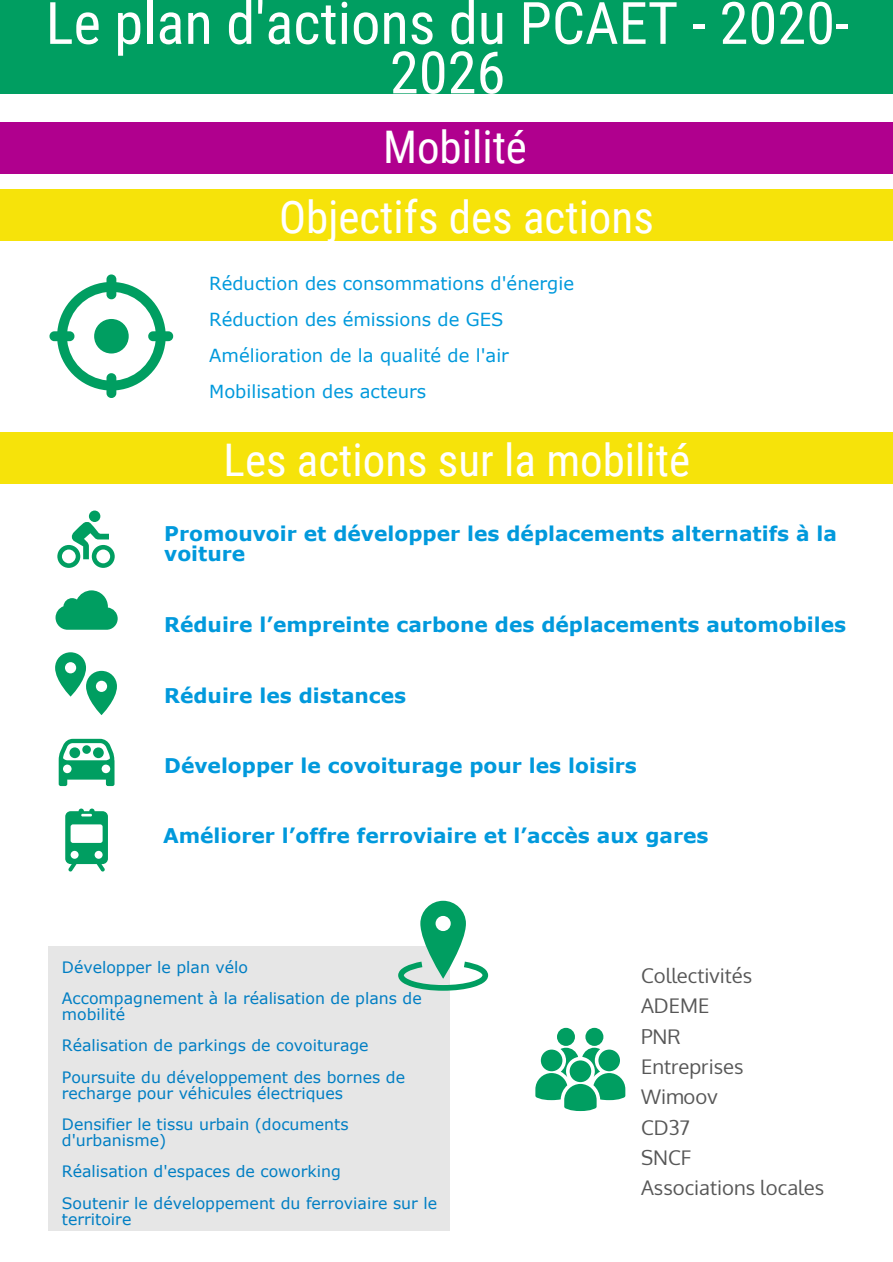
<style>
.page{position:relative;width:893px;height:1262px;background:#fff}
.page>*{position:absolute;margin:0;border:0;box-sizing:border-box;transform-origin:0 0}
.t1{font:58.5px/49.5px "Roboto Condensed";color:#fff;text-align:center}
.t2{font:45px "Roboto Condensed";color:#fff}
.t3{font:700 20.25px/20.2px "Verdana";color:#0199dc}
.t4{font:20.25px/30.3px "Oxygen";color:#575757}
.t5{font:18px/36px "Verdana";color:#0199dc}
.t6{font:15.75px/31.5px "Verdana";color:#007ec3}
</style>
<div class="page">
<div style="left:0;top:0;width:892px;height:93px;background:#009e61"></div>
<div style="left:0;top:123px;width:892px;height:51px;background:#b0008e"></div>
<div style="left:48px;top:945px;width:402px;height:285px;background:#e6e6e6"></div>
<svg style="left:49px;top:274px;width:124px;height:124px"></svg>
<div style="left:0;top:189px;width:892px;height:52px;background:#f6e30a"></div>
<div style="left:0;top:432px;width:892px;height:51px;background:#f6e30a"></div>
<svg style="left:535px;top:1027px;width:90px;height:84px"></svg>
<svg style="left:398px;top:900px;width:90px;height:90px"></svg>
<svg style="left:65px;top:808px;width:43px;height:63px"></svg>
<svg style="left:59px;top:739px;width:55px;height:47px"></svg>
<svg style="left:57px;top:510px;width:58px;height:58px"></svg>
<svg style="left:55px;top:652px;width:62px;height:63px"></svg>
<svg style="left:55px;top:590px;width:63px;height:39px"></svg>
<h1 class="t1" style="left:46px;top:-4px;width:805px">Le plan d'actions du PCAET - 2020-<br>2026</h1>
<h2 class="t2" style="left:383px;top:115px;width:145px">Mobilité</h2>
<h2 class="t2" style="left:279px;top:185px;width:376px">Objectifs des actions</h2>
<p class="t5" style="left:209px;top:265px;width:366px">Réduction des consommations d'énergie Réduction des émissions de GES Amélioration de la qualité de l'air Mobilisation des acteurs</p>
<h2 class="t2" style="left:223px;top:428px;width:468px">Les actions sur la mobilité</h2>
<p class="t3" style="left:164px;top:523px;width:674px">Promouvoir et développer les déplacements alternatifs à la voiture</p>
<p class="t3" style="left:164px;top:614px;width:683px">Réduire l’empreinte carbone des déplacements automobiles</p>
<p class="t3" style="left:164px;top:685px;width:243px">Réduire les distances</p>
<p class="t3" style="left:164px;top:754px;width:474px">Développer le covoiturage pour les loisirs</p>
<p class="t3" style="left:163px;top:825px;width:547px">Améliorer l’offre ferroviaire et l’accès aux gares</p>
<p class="t6" style="left:62px;top:951px;width:361px">Développer le plan vélo<br>Accompagnement à la réalisation de plans de</p>
<p class="t6" style="left:62px;top:998px;width:344px">mobilité<br>Réalisation de parkings de covoiturage<br>Poursuite du développement des bornes de</p>
<p class="t6" style="left:62px;top:1077px;width:288px">recharge pour véhicules électriques<br>Densifier le tissu urbain (documents</p>
<p class="t6" style="left:62px;top:1124px;width:377px">d'urbanisme)<br>Réalisation d'espaces de coworking<br>Soutenir le développement du ferroviaire sur le</p>
<p class="t6" style="left:62px;top:1202px;width:71px">territoire</p>
<p class="t4" style="left:641px;top:960px;width:184px">Collectivités<br>ADEME<br>PNR<br>Entreprises<br>Wimoov<br>CD37<br>SNCF<br>Associations locales</p>
</div>
